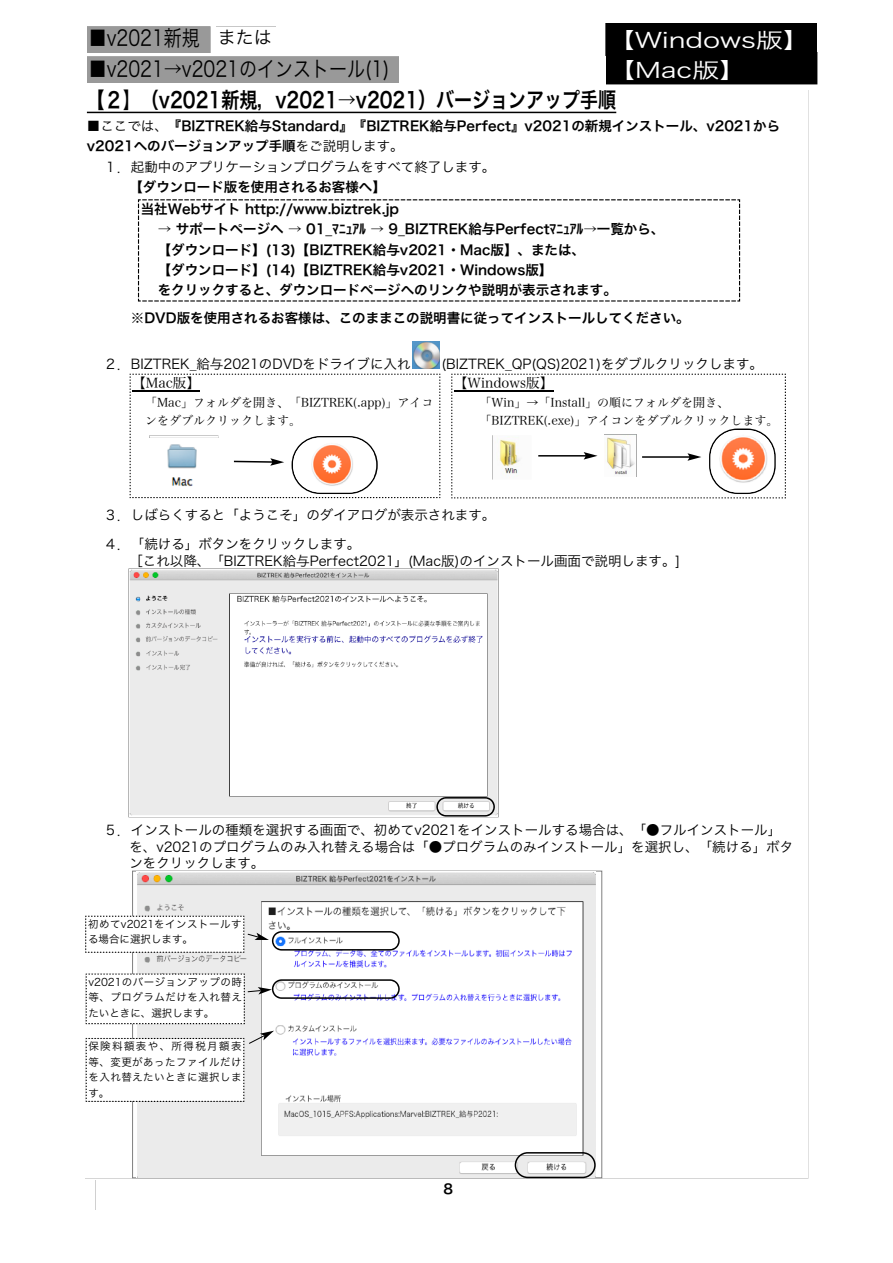
<style>
.page{position:relative;width:893px;height:1263px;background:#fff}
.page>*{position:absolute;margin:0;border:0;box-sizing:border-box;transform-origin:0 0}
.t1{font:21.6px "Hiragino Sans W6";color:#000;scale:.83 1}
.t2{font:21.6px "Hiragino Sans W3";color:#000;scale:.83 1}
.t3{font:21px "Hiragino Sans W3";color:#fff;scale:1.3 1}
.t4{font:18px "Hiragino Sans W3";color:#000}
.t5{font:13.5px/20.2px "Hiragino Sans W6";color:#000}
.t6{font:13.5px/16.5px "Hiragino Sans W3";color:#000}
.t7{font:13.5px "Hira Min Pro N W3";color:#000}
.t8{font:13.5px "Hiragino Sans GB W6";color:#000}
.t9{font:12px/18px "Hira Min Pro N W3";color:#000}
.t10{font:10.5px/15.8px "Hiragino Sans W3";letter-spacing:.045em;color:#000;text-align:justify}
.t11{font:10.5px/15.8px "Hiragino Sans W3";color:#000}
.s1{font-family:"Hiragino Sans W3"}
</style>
<div class="page">
<hr style="left:87px;top:112px;width:529px;height:1px;background:#000">
<img style="left:412px;top:342px;width:28px;height:27px">
<img style="left:137px;top:872px;width:459px;height:305px">
<svg style="left:515px;top:1152px;width:81px;height:26px"></svg>
<svg style="left:85px;top:1031px;width:189px;height:71px"></svg>
<div style="left:606px;top:56px;width:211px;height:28px;background:#000"></div>
<div style="left:606px;top:24px;width:211px;height:32px;background:#000"></div>
<img style="left:130px;top:569px;width:367px;height:247px">
<svg style="left:436px;top:797px;width:59px;height:19px"></svg>
<svg style="left:85px;top:973px;width:315px;height:51px"></svg>
<svg style="left:85px;top:915px;width:315px;height:38px"></svg>
<svg style="left:129px;top:373px;width:312px;height:125px"></svg>
<img style="left:293px;top:437px;width:81px;height:55px">
<svg style="left:451px;top:373px;width:335px;height:126px"></svg>
<img style="left:710px;top:430px;width:64px;height:62px">
<svg style="left:138px;top:199px;width:602px;height:103px"></svg>
<h1 class="t2" style="left:89px;top:27px;width:135px">■v2021新規</h1>
<h3 class="t4" style="left:218px;top:28px;width:55px">または</h3>
<h2 class="t3" style="left:607px;top:29px;width:158px">【Windows版】</h2>
<h1 class="t2" style="left:89px;top:58px;width:364px">■v2021→v2021のインストール(1)</h1>
<h2 class="t3" style="left:608px;top:60px;width:109px">【Mac版】</h2>
<h1 class="t1" style="left:87px;top:89px;width:639px">【２<span class="s1">】</span>（v2021新規，v2021→v2021）バージョンアップ手順</h1>
<p class="t5" style="left:87px;top:116px;width:695px"><span class="s1">■ここでは、</span>『BIZTREK給与Standard』『BIZTREK給与Perfect』v2021の新規インストール、v2021からv2021へのバージョンアップ手順<span class="s1">をご説明します。</span></p>
<p class="t6" style="left:104px;top:158px;width:393px">１．起動中のアプリケーションプログラムをすべて終了します。</p>
<p class="t5" style="left:129px;top:177px;width:258px">【ダウンロード版を使用されるお客様へ】</p>
<p class="t5" style="left:141px;top:199px;width:260px">当社Webサイト http://www.biztrek.jp</p>
<p class="t5" style="left:158px;top:219px;width:508px">→ サポートページへ → 01_ﾏﾆｭｱﾙ → 9_BIZTREK給与Perfectﾏﾆｭｱﾙ→一覧から、【ダウンロード】(13)【BIZTREK給与v2021・Mac版】、または、<br>【ダウンロード】(14)【BIZTREK給与v2021・Windows版】<br>をクリックすると、ダウンロードページへのリンクや説明が表示されます。</p>
<p class="t5" style="left:131px;top:308px;width:560px">※DVD版を使用されるお客様は、このままこの説明書に従ってインストールしてください。</p>
<p class="t6" style="left:104px;top:355px;width:308px">２．BIZTREK_給与2021のDVDをドライブに入れ</p>
<p class="t6" style="left:441px;top:355px;width:323px">(BIZTREK_QP(QS)2021)をダブルクリックします。</p>
<p class="t7" style="left:132px;top:376px;width:69px">【Mac版】</p>
<p class="t9" style="left:145px;top:394px;width:290px">「Mac」フォルダを開き、「BIZTREK(.app)」アイコンをダブルクリックします。</p>
<p class="t7" style="left:454px;top:376px;width:101px">【Windows版】</p>
<p class="t9" style="left:480px;top:394px;width:300px">「Win」→「Install」の順にフォルダを開き、「BIZTREK(.exe)」アイコンをダブルクリックします。</p>
<p class="t6" style="left:104px;top:500px;width:393px;line-height:29.2px">３．しばらくすると「ようこそ」のダイアログが表示されます。<br>４．「続ける」ボタンをクリックします。</p>
<p class="t6" style="left:129px;top:552px;width:552px">［これ以降、「BIZTREK給与Perfect2021」(Mac版)のインストール画面で説明します。]</p>
<p class="t6" style="left:129px;top:822px;width:665px;text-indent:-26px">５．インストールの種類を選択する画面で、初めてv2021をインストールする場合は、「●フルインストール」を、v2021のプログラムのみ入れ替える場合は「●プログラムのみインストール」を選択し、「続ける」ボタンをクリックします。</p>
<p class="t11" style="left:88px;top:916px;width:155px">初めてv2021をインストールする場合に選択します。</p>
<p class="t10" style="left:88px;top:974px;width:155px">v2021のバージョンアップの時等、プログラムだけを入れ替えたいときに、選択します。</p>
<p class="t10" style="left:88px;top:1038px;width:155px">保険料額表や、所得税月額表等、変更があったファイルだけを入れ替えたいときに選択します。</p>
<p class="t8" style="left:443px;top:1182px;width:11px">8</p>
</div>
